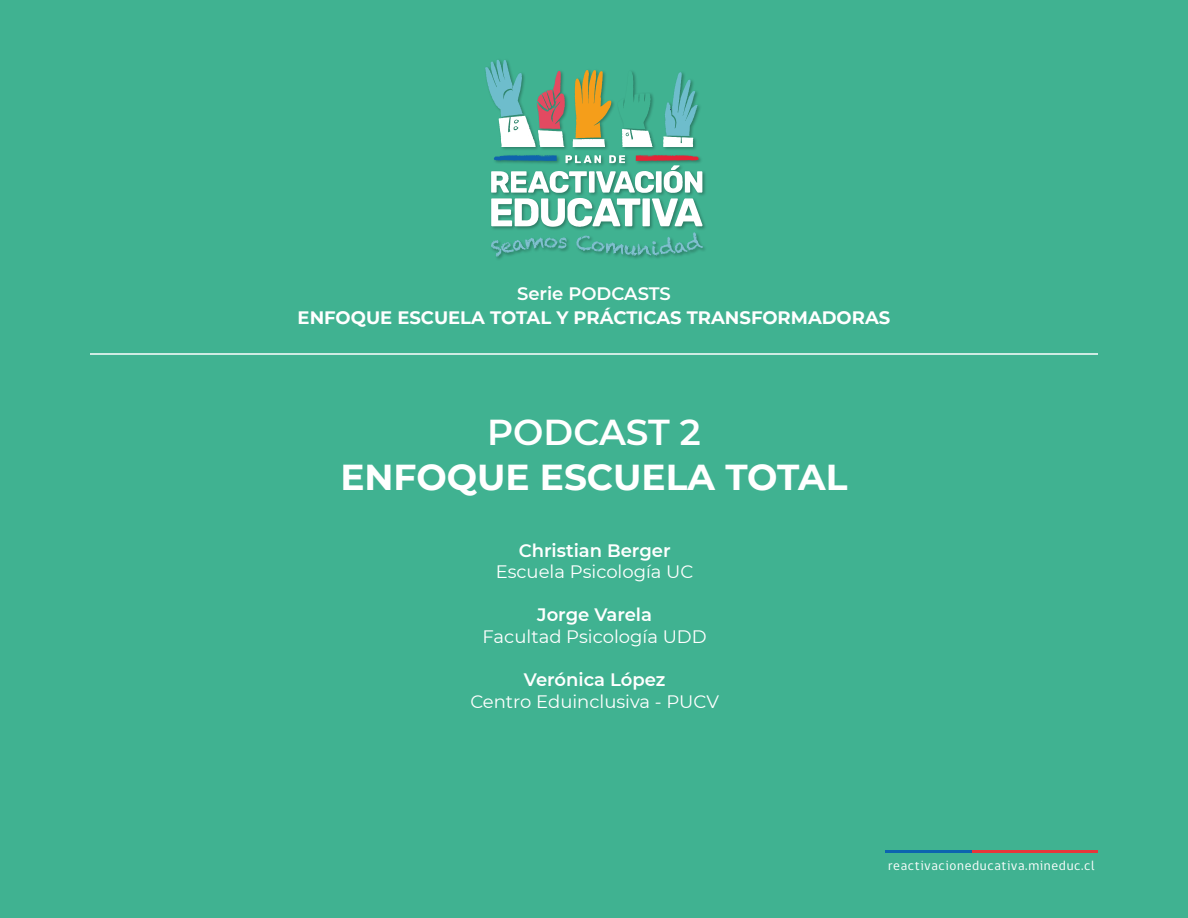
<style>
.page{position:relative;width:1188px;height:918px;background:#40b291}
.page>*{position:absolute;margin:0;border:0;box-sizing:border-box;transform-origin:0 0}
.t1{font:700 36px "Montserrat";color:#fff}
.t2{font:600 36px "Montserrat";color:#fff}
.t3{font:18px "Montserrat";color:#fff}
.t4{font:600 18px "Montserrat";color:#fff}
.t5{font:700 18px "Montserrat";color:#fff}
.t6{font:13.5px "gob CL";letter-spacing:.05em;color:#fff}
</style>
<div class="page">
<hr style="left:885px;top:850px;width:87px;height:3px;background:#0c64af">
<hr style="left:972px;top:850px;width:126px;height:3px;background:#e7363a">
<svg style="left:663px;top:72px;width:35px;height:75px"></svg>
<svg style="left:572px;top:70px;width:39px;height:77px"></svg>
<svg style="left:485px;top:60px;width:80px;height:88px"></svg>
<svg style="left:622px;top:71px;width:31px;height:76px"></svg>
<svg style="left:491px;top:155px;width:212px;height:102px"></svg>
<hr style="left:90px;top:353px;width:1008px;height:2px;background:#fff">
<p class="t4" style="left:517px;top:281px;width:155px">Serie PODCASTS</p>
<p class="t5" style="left:298px;top:305px;width:594px">ENFOQUE ESCUELA TOTAL Y PRÁCTICAS TRANSFORMADORAS</p>
<h1 class="t2" style="left:487px;top:406px;width:215px">PODCAST 2</h1>
<h1 class="t1" style="left:340px;top:451px;width:509px">ENFOQUE ESCUELA TOTAL</h1>
<p class="t4" style="left:519px;top:537px;width:153px">Christian Berger</p>
<p class="t3" style="left:496px;top:559px;width:199px">Escuela Psicología UC</p>
<p class="t4" style="left:537px;top:602px;width:116px">Jorge Varela</p>
<p class="t3" style="left:483px;top:624px;width:226px">Facultad Psicología UDD</p>
<p class="t4" style="left:524px;top:667px;width:143px">Verónica López</p>
<p class="t3" style="left:470px;top:689px;width:250px">Centro Eduinclusiva - PUCV</p>
<p class="t6" style="left:888px;top:856px;width:208px">reactivacioneducativa.mineduc.cl</p>
</div>
